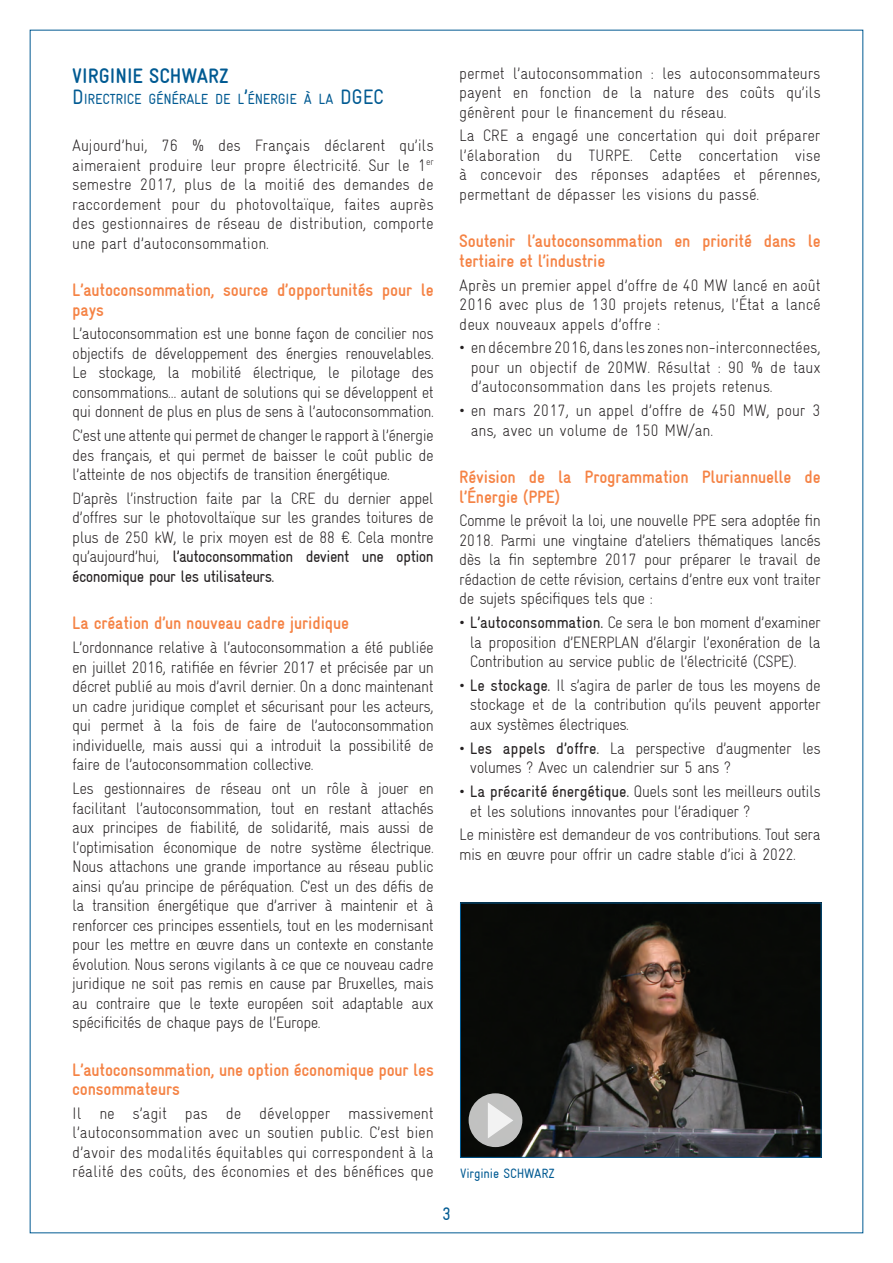
<style>
.page{position:relative;width:893px;height:1263px;background:#fff}
.page>*{position:absolute;margin:0;border:0;box-sizing:border-box;transform-origin:0 0}
.t1{font:700 condensed 21px "Gravur";color:#015a92}
.t2{font:700 condensed 18px/19.5px "Gravur";letter-spacing:-.01em;color:#f58345}
.t3{font:condensed 18px "Gravur";color:#015a92}
.t4{font:300 condensed 16.5px/19.5px "Gravur";letter-spacing:-.035em;color:#231f20;text-align:justify}
.t5{font:300 condensed 16.5px/19.5px "Gravur";letter-spacing:-.01em;color:#231f20}
.t6{font:condensed 14.7px "Gravur";letter-spacing:-.015em;color:#015a92}
.t7{font:condensed 13.5px "Gravur";letter-spacing:-.01em;color:#015a92}
.s1{font-size:21px}
.s2{font-weight:400}
</style>
<div class="page">
<img style="left:462px;top:904px;width:357px;height:252px">
<div style="left:460px;top:902px;width:361px;height:256px;border:1px solid #015a92"></div>
<div style="left:469px;top:1093px;width:53px;height:54px;background:#c1c1c0;border-radius:50%"></div>
<svg style="left:488px;top:1103px;width:25px;height:35px"></svg>
<p class="t1" style="left:72px;top:64px;width:158px">VIRGINIE SCHWARZ</p>
<p class="t6" style="left:72px;top:90px;width:280px"><span class="s1">D</span> IRECTRICE GÉNÉRALE DE L<span class="s1">’</span>ÉNERGIE À LA <span class="s1">DGEC</span></p>
<p class="t4" style="left:72px;top:136px;width:363px">Aujourd’hui, 76 % des Français déclarent qu’ils aimeraient produire leur propre électricité. Sur le 1<sup>er </sup>semestre 2017, plus de la moitié des demandes de raccordement pour du photovoltaïque, faites auprès des gestionnaires de réseau de distribution, comporte une part d’autoconsommation.</p>
<p class="t2" style="left:72px;top:280px;width:363px">L’autoconsommation, source d’opportunités pour le pays</p>
<p class="t4" style="left:72px;top:324px;width:363px">L’autoconsommation est une bonne façon de concilier nos objectifs de développement des énergies renouvelables.<br>Le stockage, la mobilité électrique, le pilotage des consommations… autant de solutions qui se développent et qui donnent de plus en plus de sens à l’autoconsommation.</p>
<p class="t4" style="left:72px;top:426px;width:363px">C’est une attente qui permet de changer le rapport à l’énergie des français, et qui permet de baisser le coût public de l’atteinte de nos objectifs de transition énergétique.</p>
<p class="t4" style="left:72px;top:489px;width:363px">D’après l’instruction faite par la CRE du dernier appel d’offres sur le photovoltaïque sur les grandes toitures de plus de 250 kW, le prix moyen est de 88 €. Cela montre qu’aujourd’hui, <span class="s2">l’autoconsommation devient une option économique pour les utilisateurs.</span></p>
<p class="t2" style="left:72px;top:613px;width:278px">La création d’un nouveau cadre juridique</p>
<p class="t4" style="left:72px;top:638px;width:363px">L’ordonnance relative à l’autoconsommation a été publiée en juillet 2016, ratifiée en février 2017 et précisée par un décret publié au mois d’avril dernier. On a donc maintenant un cadre juridique complet et sécurisant pour les acteurs, qui permet à la fois de faire de l’autoconsommation individuelle, mais aussi qui a introduit la possibilité de faire de l’autoconsommation collective.</p>
<p class="t4" style="left:72px;top:779px;width:363px">Les gestionnaires de réseau ont un rôle à jouer en facilitant l’autoconsommation, tout en restant attachés aux principes de fiabilité, de solidarité, mais aussi de l’optimisation économique de notre système électrique.<br>Nous attachons une grande importance au réseau public ainsi qu’au principe de péréquation. C’est un des défis de la transition énergétique que d’arriver à maintenir et à renforcer ces principes essentiels, tout en les modernisant pour les mettre en œuvre dans un contexte en constante évolution. Nous serons vigilants à ce que ce nouveau cadre juridique ne soit pas remis en cause par Bruxelles, mais au contraire que le texte européen soit adaptable aux spécificités de chaque pays de l’Europe.</p>
<p class="t2" style="left:72px;top:1060px;width:363px">L’autoconsommation, une option économique pour les consommateurs</p>
<p class="t4" style="left:72px;top:1103px;width:363px">Il ne s’agit pas de développer massivement l’autoconsommation avec un soutien public. C’est bien d’avoir des modalités équitables qui correspondent à la réalité des coûts, des économies et des bénéfices que</p>
<p class="t4" style="left:459px;top:63px;width:363px">permet l’autoconsommation : les autoconsommateurs payent en fonction de la nature des coûts qu’ils génèrent pour le financement du réseau.</p>
<p class="t4" style="left:459px;top:126px;width:363px">La CRE a engagé une concertation qui doit préparer l’élaboration du TURPE. Cette concertation vise à concevoir des réponses adaptées et pérennes, permettant de dépasser les visions du passé.</p>
<p class="t2" style="left:459px;top:231px;width:363px">Soutenir l’autoconsommation en priorité dans le tertiaire et l’industrie</p>
<p class="t4" style="left:459px;top:275px;width:363px">Après un premier appel d’offre de 40 MW lancé en août 2016 avec plus de 130 projets retenus, l’État a lancé deux nouveaux appels d’offre :</p>
<p class="t4" style="left:471px;top:338px;width:351px;text-indent:-12px">• en décembre 2016, dans les zones non-interconnectées, pour un objectif de 20MW. Résultat : 90 % de taux d’autoconsommation dans les projets retenus.</p>
<p class="t5" style="left:471px;top:401px;width:351px;text-indent:-12px">• en mars 2017, un appel d’offre de 450 MW, pour 3 ans, avec un volume de 150 MW/an.</p>
<p class="t2" style="left:459px;top:467px;width:363px">Révision de la Programmation Pluriannuelle de l’Énergie (PPE)</p>
<p class="t4" style="left:459px;top:511px;width:363px">Comme le prévoit la loi, une nouvelle PPE sera adoptée fin 2018. Parmi une vingtaine d’ateliers thématiques lancés dès la fin septembre 2017 pour préparer le travail de rédaction de cette révision, certains d’entre eux vont traiter de sujets spécifiques tels que :</p>
<p class="t4" style="left:470px;top:613px;width:352px;text-indent:-11px">• <span class="s2">L’autoconsommation.</span> Ce sera le bon moment d’examiner la proposition d’ENERPLAN d’élargir l’exonération de la Contribution au service public de l’électricité (CSPE).</p>
<p class="t4" style="left:470px;top:675px;width:352px;text-indent:-11px">• <span class="s2">Le stockage.</span> Il s’agira de parler de tous les moyens de stockage et de la contribution qu’ils peuvent apporter aux systèmes électriques.</p>
<p class="t4" style="left:470px;top:738px;width:352px;text-indent:-11px">• <span class="s2">Les appels d’offre.</span> La perspective d’augmenter les volumes ? Avec un calendrier sur 5 ans ?</p>
<p class="t4" style="left:470px;top:782px;width:352px;text-indent:-11px">• <span class="s2">La précarité énergétique.</span> Quels sont les meilleurs outils et les solutions innovantes pour l’éradiquer ?</p>
<p class="t4" style="left:459px;top:825px;width:363px">Le ministère est demandeur de vos contributions. Tout sera mis en œuvre pour offrir un cadre stable d’ici à 2022.</p>
<p class="t7" style="left:460px;top:1166px;width:96px">Virginie SCHWARZ</p>
<p class="t3" style="left:442px;top:1204px;width:10px">3</p>
</div>
